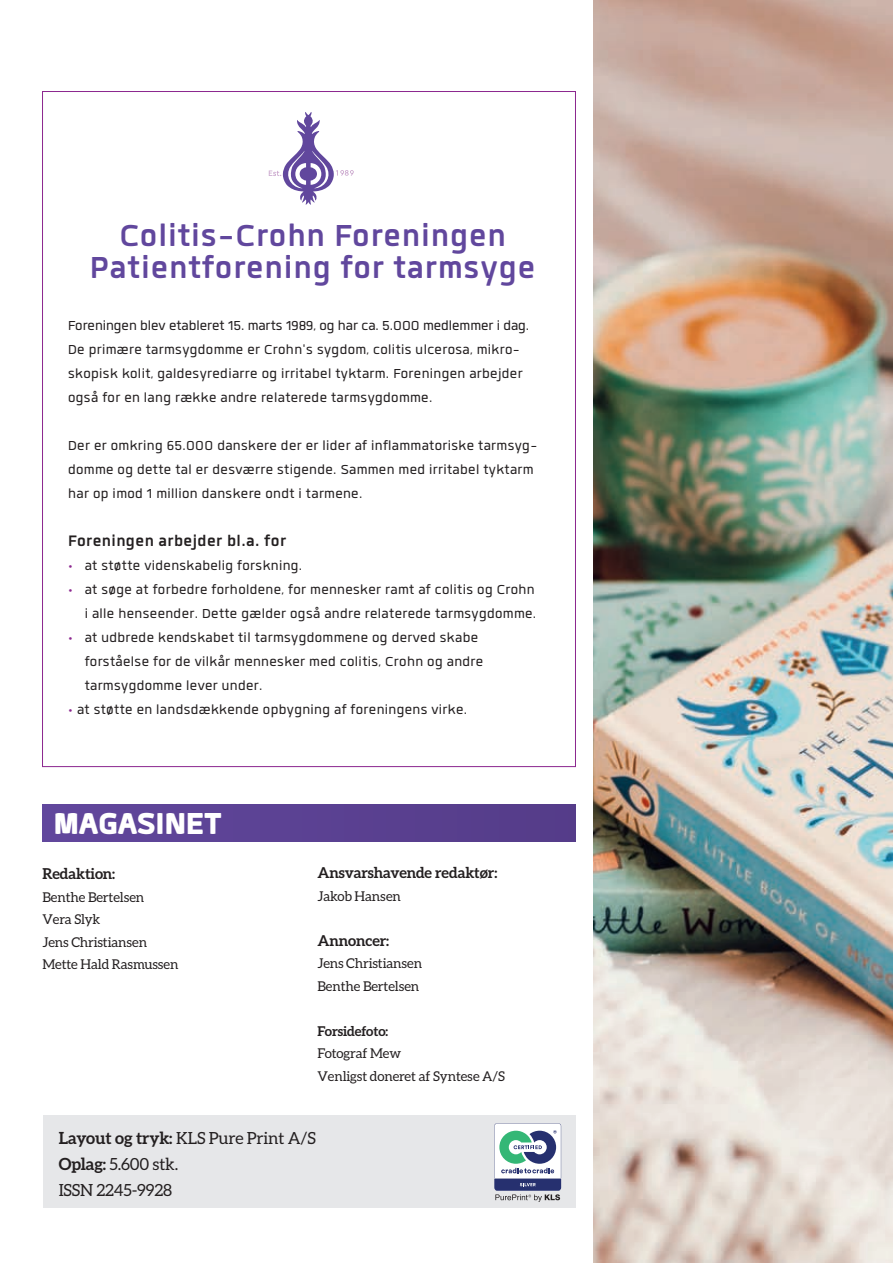
<style>
.page{position:relative;width:893px;height:1263px;background:#fff}
.page>*{position:absolute;margin:0;border:0;box-sizing:border-box;transform-origin:0 0}
.UNDER{font:700 42px "Quan";letter-spacing:.02em;color:#61479d}
.BRØD{font:900 42px "Quan";letter-spacing:-.01em;color:#fff}
.UNDER-2{font:700 21px "Quan";letter-spacing:.02em;color:#231f20}
.UNDER-3{font:18px/24px "Quan";letter-spacing:.02em;color:#231f20}
.UNDER-4{font:18px "Quan";color:#231f20}
.BRØD-2{font:16.65px "Aleo";letter-spacing:-.01em;color:#231f20}
.BRØD-3{font:700 15px "Aleo";letter-spacing:-.01em;color:#231f20}
.BRØD-4{font:13.5px "Aleo";letter-spacing:-.01em;color:#231f20}
.BRØD-5{font:700 13.5px "Aleo";letter-spacing:-.01em;color:#231f20}
.s1{color:#8c278f}
.s2{font-weight:700}
</style>
<div class="page">
<div style="left:43px;top:804px;width:532px;height:38px;background:#5b4193"></div>
<div style="left:43px;top:1115px;width:532px;height:93px;background:#e6e7e9"></div>
<svg style="left:494px;top:1123px;width:67px;height:79px;background:#a0b1bd"></svg>
<img style="left:593px;top:0;width:300px;height:1263px">
<svg style="left:269px;top:112px;width:85px;height:93px"></svg>
<p class="UNDER" style="left:119px;top:215px;width:388px">Colitis-Crohn Foreningen</p>
<p class="UNDER" style="left:90px;top:247px;width:447px">Patientforening for tarmsyge</p>
<p class="UNDER-4" style="left:68px;top:317px;width:463px">Foreningen blev etableret 15. marts 1989, og har ca. 5.000 medlemmer i dag.</p>
<p class="UNDER-3" style="left:68px;top:337px;width:456px">De primære tarmsygdomme er Crohn's sygdom, colitis ulcerosa, mikro&shy;skopisk kolit, galdesyrediarre og irritabel tyktarm. Foreningen arbejder også for en lang række andre relaterede tarmsygdomme.</p>
<p class="UNDER-3" style="left:68px;top:433px;width:471px">Der er omkring 65.000 danskere der er lider af inflammatoriske tarmsyg&shy;domme og dette tal er desværre stigende. Sammen med irritabel tyktarm har op imod 1 million danskere ondt i tarmene.</p>
<p class="UNDER-2" style="left:68px;top:531px;width:219px">Foreningen arbejder bl.a. for</p>
<p class="UNDER-3" style="left:68px;top:553px;width:236px"><span class="s1">•</span> at støtte videnskabelig forskning.</p>
<p class="UNDER-3" style="left:68px;top:577px;width:470px;text-align:right"><span class="s1">•</span> at søge at forbedre forholdene, for mennesker ramt af colitis og Crohn i alle henseender. Dette gælder også andre relaterede tarmsygdomme.</p>
<p class="UNDER-3" style="left:85px;top:625px;width:400px;text-indent:-16px"><span class="s1">•</span> at udbrede kendskabet til tarmsygdommene og derved skabe forståelse for de vilkår mennesker med colitis, Crohn og andre tarmsygdomme lever under.</p>
<p class="UNDER-3" style="left:68px;top:697px;width:401px"><span class="s1">•</span> at støtte en landsdækkende opbygning af foreningens virke.</p>
<p class="BRØD" style="left:54px;top:802px;width:169px">MAGASINET</p>
<p class="BRØD-3" style="left:43px;top:865px;width:74px">Redaktion:</p>
<p class="BRØD-4" style="left:43px;top:889px;width:103px">Benthe Bertelsen</p>
<p class="BRØD-4" style="left:43px;top:912px;width:59px">Vera Slyk</p>
<p class="BRØD-4" style="left:43px;top:934px;width:106px">Jens Christiansen</p>
<p class="BRØD-4" style="left:43px;top:957px;width:137px">Mette Hald Rasmussen</p>
<p class="BRØD-3" style="left:317px;top:864px;width:181px">Ansvarshavende redaktør:</p>
<p class="BRØD-4" style="left:317px;top:888px;width:85px">Jakob Hansen</p>
<p class="BRØD-3" style="left:317px;top:931px;width:73px">Annoncer:</p>
<p class="BRØD-4" style="left:317px;top:956px;width:106px">Jens Christiansen</p>
<p class="BRØD-4" style="left:317px;top:978px;width:103px">Benthe Bertelsen</p>
<p class="BRØD-5" style="left:317px;top:1023px;width:72px">Forsidefoto:</p>
<p class="BRØD-4" style="left:317px;top:1046px;width:85px">Fotograf Mew</p>
<p class="BRØD-4" style="left:317px;top:1068px;width:189px">Venligst doneret af Syntese A/S</p>
<p class="BRØD-2" style="left:59px;top:1129px;width:259px"><span class="s2">Layout og tryk:</span> KLS Pure Print A/S</p>
<p class="BRØD-2" style="left:59px;top:1155px;width:121px"><span class="s2">Oplag:</span> 5.600 stk.</p>
<p class="BRØD-2" style="left:59px;top:1181px;width:115px">ISSN 2245-9928</p>
</div>
